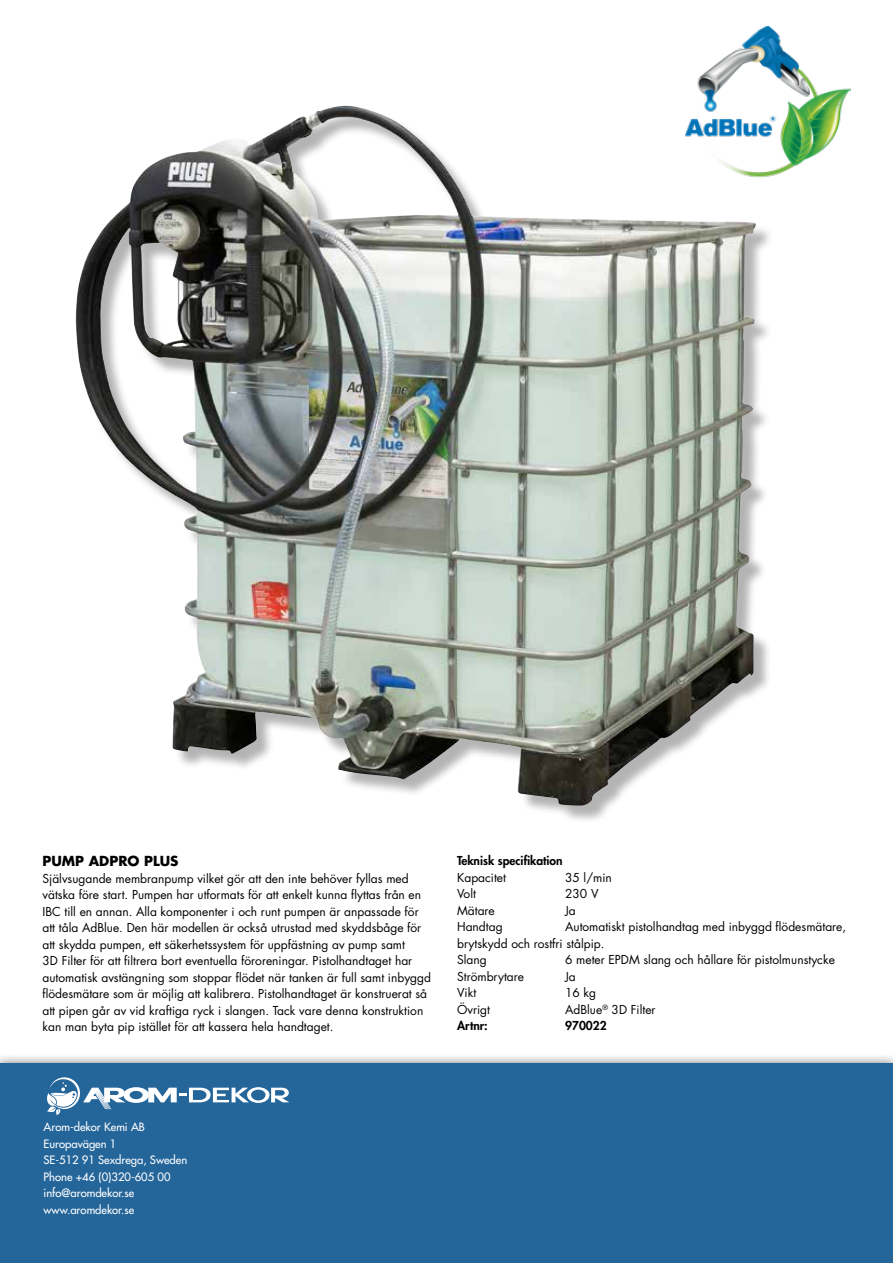
<style>
.page{position:relative;width:893px;height:1263px;background:#fff}
.page>*{position:absolute;margin:0;border:0;box-sizing:border-box;transform-origin:0 0}
.t1{font:700 13.5px "Futura Std";color:#000}
.t2{font:12px/16.5px "Futura Std";color:#000}
.t3{font:800 12px "Futura Std";color:#000}
.t4{font:500 11.25px/16.5px "Futura Std";color:#fff}
</style>
<div class="page">
<div style="left:0;top:1053px;width:893px;height:210px;background:#000;opacity:.5"></div>
<div style="left:0;top:1063px;width:893px;height:200px;background:#24659a"></div>
<svg style="left:47px;top:1077px;width:242px;height:38px"></svg>
<div style="left:78px;top:108px;width:696px;height:716px;background:#000;opacity:.3"></div>
<img style="left:75px;top:109px;width:483px;height:692px">
<img style="left:685px;top:26px;width:165px;height:158px">
<p class="t1" style="left:43px;top:852px;width:138px">PUMP ADPRO PLUS</p>
<p class="t2" style="left:43px;top:870px;width:390px">Självsugande membranpump vilket gör att den inte behöver fyllas med vätska före start. Pumpen har utformats för att enkelt kunna flyttas från en IBC till en annan. Alla komponenter i och runt pumpen är anpassade för att tåla AdBlue. Den här modellen är också utrustad med skyddsbåge för att skydda pumpen, ett säkerhetssystem för uppfästning av pump samt<br>3D Filter för att filtrera bort eventuella föroreningar. Pistolhandtaget har automatisk avstängning som stoppar flödet när tanken är full samt inbyggd flödesmätare som är möjlig att kalibrera. Pistolhandtaget är konstruerat så att pipen går av vid kraftiga ryck i slangen. Tack vare denna konstruktion kan man byta pip istället för att kassera hela handtaget.</p>
<p class="t3" style="left:457px;top:853px;width:107px">Teknisk specifikation</p>
<p class="t2" style="left:457px;top:869px;width:50px">Kapacitet</p>
<p class="t2" style="left:565px;top:869px;width:48px">35 l/min</p>
<p class="t2" style="left:457px;top:885px;width:20px">Volt</p>
<p class="t2" style="left:565px;top:885px;width:35px">230 V</p>
<p class="t2" style="left:457px;top:902px;width:39px">Mätare</p>
<p class="t2" style="left:565px;top:902px;width:12px">Ja</p>
<p class="t2" style="left:457px;top:918px;width:47px">Handtag</p>
<p class="t2" style="left:457px;top:918px;width:391px;text-indent:108px">Automatiskt pistolhandtag med inbyggd flödesmätare, brytskydd och rostfri stålpip.<br>Slang</p>
<p class="t2" style="left:565px;top:951px;width:271px">6 meter EPDM slang och hållare för pistolmunstycke</p>
<p class="t2" style="left:457px;top:968px;width:69px">Strömbrytare</p>
<p class="t2" style="left:565px;top:968px;width:12px">Ja</p>
<p class="t2" style="left:457px;top:984px;width:21px">Vikt</p>
<p class="t2" style="left:565px;top:984px;width:33px">16 kg</p>
<p class="t2" style="left:457px;top:1001px;width:34px">Övrigt</p>
<p class="t2" style="left:565px;top:1001px;width:92px">AdBlue<sup>®</sup> 3D Filter</p>
<p class="t3" style="left:457px;top:1018px;width:32px">Artnr:</p>
<p class="t3" style="left:565px;top:1018px;width:43px">970022</p>
<p class="t4" style="left:44px;top:1119px;width:145px">Arom-dekor Kemi AB<br>Europavägen 1<br>SE-512 91 Sexdrega, Sweden<br>Phone +46 (0)320-605 00 info@aromdekor.se www.aromdekor.se</p>
</div>
